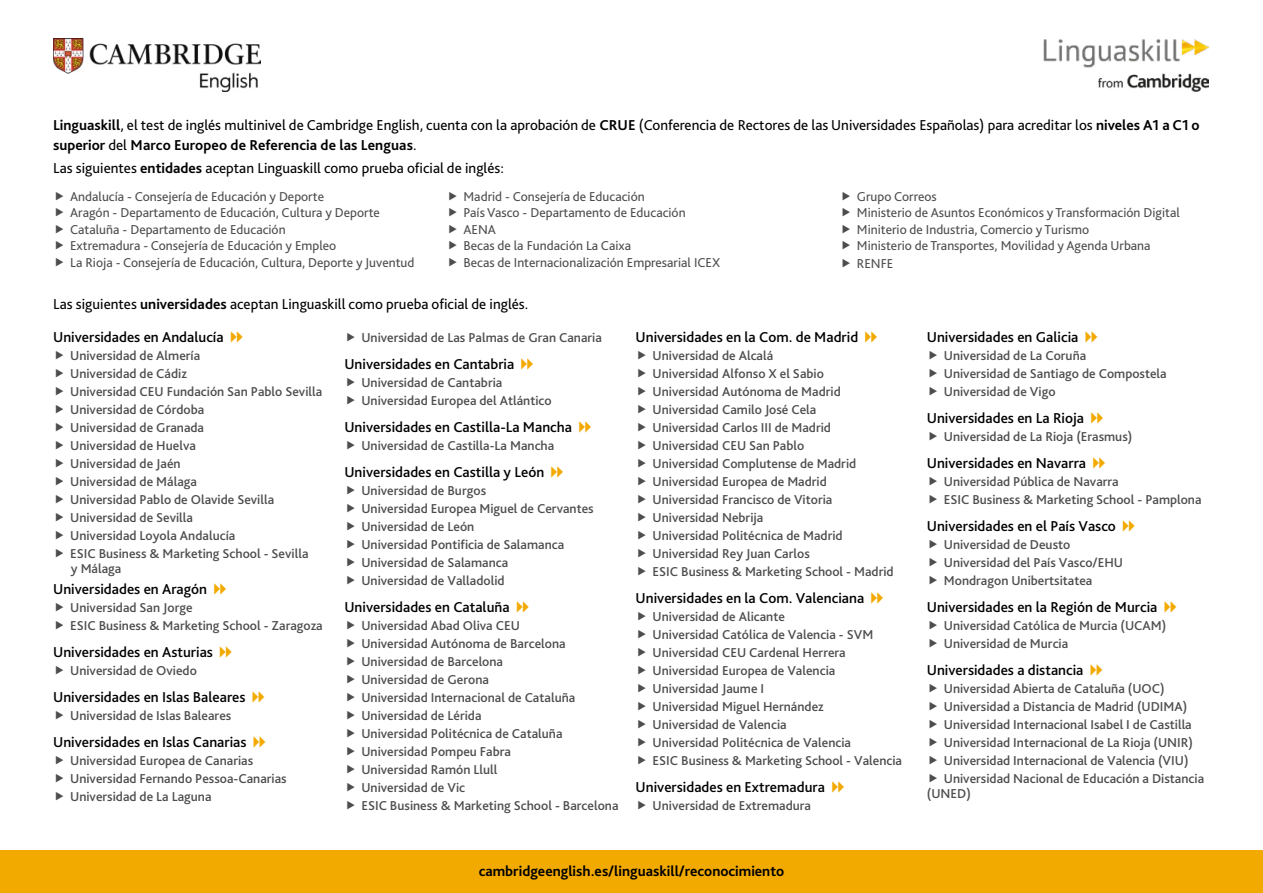
<style>
.page{position:relative;width:1263px;height:893px;background:#fff}
.page>*{position:absolute;margin:0;border:0;box-sizing:border-box;transform-origin:0 0}
.t1{font:500 15px "Bliss Pro";color:#000}
.t2{font:15px/19.5px "Bliss Pro";color:#000}
.t3{font:700 15px "Bliss Pro";color:#000}
.t4{font:500 13.5px/18px "Bliss Pro";color:#4d4d4d}
.t5{font:13.5px/16.5px "Bliss Pro";color:#4d4d4d}
.s1{font-weight:700}
</style>
<div class="page">
<div style="left:0;top:850px;width:1263px;height:43px;background:#f2a900"></div>
<img style="left:1044px;top:39px;width:165px;height:52px">
<img style="left:53px;top:39px;width:207px;height:52px">
<p class="t2" style="left:53px;top:115px;width:1148px"><span class="s1">Linguaskill</span>, el test de inglés multinivel de Cambridge English, cuenta con la aprobación de <span class="s1">CRUE</span> (Conferencia de Rectores de las Universidades Españolas) para acreditar los <span class="s1">niveles A1 a C1 o superior</span> del <span class="s1">Marco Europeo de Referencia de las Lenguas</span>.</p>
<p class="t2" style="left:53px;top:159px;width:452px">Las siguientes <span class="s1">entidades</span> aceptan Linguaskill como prueba oficial de inglés:</p>
<p class="t5" style="left:70px;top:188px;width:346px">Andalucía - Consejería de Educación y Deporte<br>Aragón - Departamento de Educación, Cultura y Deporte Cataluña - Departamento de Educación<br>Extremadura - Consejería de Educación y Empleo<br>La Rioja - Consejería de Educación, Cultura, Deporte y Juventud</p>
<p class="t5" style="left:463px;top:188px;width:258px">Madrid - Consejería de Educación<br>País Vasco - Departamento de Educación<br>AENA<br>Becas de la Fundación La Caixa<br>Becas de Internacionalización Empresarial ICEX</p>
<p class="t5" style="left:857px;top:188px;width:324px">Grupo Correos<br>Ministerio de Asuntos Económicos y Transformación Digital Miniterio de Industria, Comercio y Turismo<br>Ministerio de Transportes, Movilidad y Agenda Urbana</p>
<p class="t5" style="left:857px;top:255px;width:38px">RENFE</p>
<p class="t2" style="left:53px;top:295px;width:477px">Las siguientes <span class="s1">universidades</span> aceptan Linguaskill como prueba oficial de inglés.</p>
<p class="t1" style="left:53px;top:328px;width:172px">Universidades en Andalucía</p>
<p class="t4" style="left:70px;top:347px;width:254px">Universidad de Almería<br>Universidad de Cádiz<br>Universidad CEU Fundación San Pablo Sevilla<br>Universidad de Córdoba<br>Universidad de Granada<br>Universidad de Huelva<br>Universidad de Jaén<br>Universidad de Málaga<br>Universidad Pablo de Olavide Sevilla<br>Universidad de Sevilla<br>Universidad Loyola Andalucía<br>ESIC Business &amp; Marketing School - Sevilla</p>
<p class="t4" style="left:71px;top:559px;width:52px">y Málaga</p>
<p class="t1" style="left:53px;top:580px;width:156px">Universidades en Aragón</p>
<p class="t4" style="left:70px;top:599px;width:254px">Universidad San Jorge<br>ESIC Business &amp; Marketing School - Zaragoza</p>
<p class="t1" style="left:53px;top:643px;width:161px">Universidades en Asturias</p>
<p class="t4" style="left:70px;top:662px;width:128px">Universidad de Oviedo</p>
<p class="t1" style="left:53px;top:688px;width:194px">Universidades en Islas Baleares</p>
<p class="t4" style="left:70px;top:707px;width:163px">Universidad de Islas Baleares</p>
<p class="t1" style="left:53px;top:733px;width:195px">Universidades en Islas Canarias</p>
<p class="t4" style="left:70px;top:752px;width:218px">Universidad Europea de Canarias<br>Universidad Fernando Pessoa-Canarias<br>Universidad de La Laguna</p>
<p class="t4" style="left:361px;top:328px;width:242px">Universidad de Las Palmas de Gran Canaria</p>
<p class="t1" style="left:344px;top:355px;width:171px">Universidades en Cantabria</p>
<p class="t4" style="left:361px;top:374px;width:192px">Universidad de Cantabria<br>Universidad Europea del Atlántico</p>
<p class="t1" style="left:344px;top:418px;width:229px">Universidades en Castilla-La Mancha</p>
<p class="t4" style="left:361px;top:437px;width:194px">Universidad de Castilla-La Mancha</p>
<p class="t1" style="left:344px;top:463px;width:201px">Universidades en Castilla y León</p>
<p class="t4" style="left:361px;top:482px;width:234px">Universidad de Burgos<br>Universidad Europea Miguel de Cervantes<br>Universidad de León<br>Universidad Pontificia de Salamanca<br>Universidad de Salamanca<br>Universidad de Valladolid</p>
<p class="t1" style="left:344px;top:598px;width:167px">Universidades en Cataluña</p>
<p class="t4" style="left:361px;top:617px;width:259px">Universidad Abad Oliva CEU<br>Universidad Autónoma de Barcelona<br>Universidad de Barcelona<br>Universidad de Gerona<br>Universidad Internacional de Cataluña<br>Universidad de Lérida<br>Universidad Politécnica de Cataluña<br>Universidad Pompeu Fabra<br>Universidad Ramón Llull<br>Universidad de Vic<br>ESIC Business &amp; Marketing School - Barcelona</p>
<p class="t1" style="left:636px;top:328px;width:224px">Universidades en la Com. de Madrid</p>
<p class="t4" style="left:653px;top:347px;width:243px">Universidad de Alcalá<br>Universidad Alfonso X el Sabio<br>Universidad Autónoma de Madrid<br>Universidad Camilo José Cela<br>Universidad Carlos III de Madrid<br>Universidad CEU San Pablo<br>Universidad Complutense de Madrid<br>Universidad Europea de Madrid<br>Universidad Francisco de Vitoria<br>Universidad Nebrija<br>Universidad Politécnica de Madrid<br>Universidad Rey Juan Carlos<br>ESIC Business &amp; Marketing School - Madrid</p>
<p class="t1" style="left:636px;top:589px;width:230px">Universidades en la Com. Valenciana</p>
<p class="t4" style="left:653px;top:608px;width:251px">Universidad de Alicante<br>Universidad Católica de Valencia - SVM<br>Universidad CEU Cardenal Herrera<br>Universidad Europea de Valencia<br>Universidad Jaume I<br>Universidad Miguel Hernández<br>Universidad de Valencia<br>Universidad Politécnica de Valencia<br>ESIC Business &amp; Marketing School - Valencia</p>
<p class="t1" style="left:636px;top:778px;width:191px">Universidades en Extremadura</p>
<p class="t4" style="left:653px;top:797px;width:160px">Universidad de Extremadura</p>
<p class="t3" style="left:479px;top:861px;width:307px">cambridgeenglish.es/linguaskill/reconocimiento</p>
<p class="t1" style="left:927px;top:328px;width:153px">Universidades en Galicia</p>
<p class="t4" style="left:944px;top:347px;width:224px">Universidad de La Coruña<br>Universidad de Santiago de Compostela<br>Universidad de Vigo</p>
<p class="t1" style="left:927px;top:409px;width:159px">Universidades en La Rioja</p>
<p class="t4" style="left:944px;top:428px;width:190px">Universidad de La Rioja (Erasmus)</p>
<p class="t1" style="left:927px;top:454px;width:161px">Universidades en Navarra</p>
<p class="t4" style="left:944px;top:473px;width:259px">Universidad Pública de Navarra<br>ESIC Business &amp; Marketing School - Pamplona</p>
<p class="t1" style="left:927px;top:517px;width:191px">Universidades en el País Vasco</p>
<p class="t4" style="left:944px;top:536px;width:181px">Universidad de Deusto<br>Universidad del País Vasco/EHU<br>Mondragon Unibertsitatea</p>
<p class="t1" style="left:927px;top:598px;width:232px">Universidades en la Región de Murcia</p>
<p class="t4" style="left:944px;top:617px;width:224px">Universidad Católica de Murcia (UCAM)<br>Universidad de Murcia</p>
<p class="t1" style="left:927px;top:661px;width:158px">Universidades a distancia</p>
<p class="t4" style="left:944px;top:680px;width:262px">Universidad Abierta de Cataluña (UOC)<br>Universidad a Distancia de Madrid (UDIMA)<br>Universidad Internacional Isabel I de Castilla Universidad Internacional de La Rioja (UNIR)<br>Universidad Internacional de Valencia (VIU)<br>Universidad Nacional de Educación a Distancia</p>
<p class="t4" style="left:927px;top:784px;width:46px">(UNED)</p>
</div>
